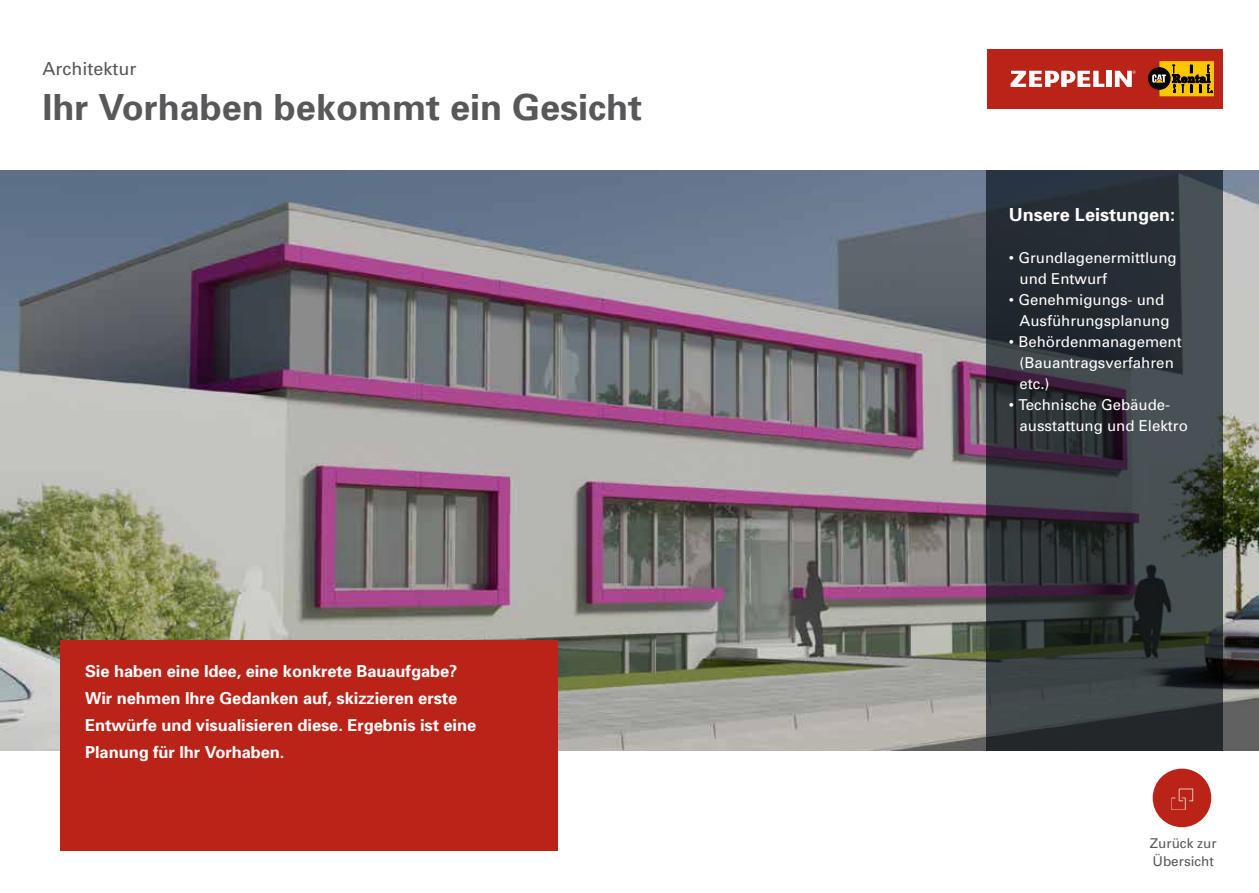
<style>
.page{position:relative;width:1259px;height:893px;background:#fff}
.page>*{position:absolute;margin:0;border:0;box-sizing:border-box;transform-origin:0 0}
.t1{font:700 36px "Univers";color:#58585a}
.t2{font:700 18px "Univers";color:#fff}
.t3{font:18px "Univers";color:#58585a}
.t4{font:700 16.5px/27px "Univers";letter-spacing:-.005em;color:#fff}
.t5{font:15px/21px "Univers";color:#fff}
.t6{font:13.5px/18px "Univers";color:#58585a}
</style>
<div class="page">
<div style="left:986px;top:49px;width:236px;height:60px;background:#ba2317"></div>
<svg style="left:1115px;top:71px;width:20px;height:16px"></svg>
<div style="left:1106px;top:71px;width:5px;height:16px;background:#fff"></div>
<svg style="left:1010px;top:71px;width:94px;height:16px"></svg>
<div style="left:1148px;top:68px;width:22px;height:21px;background:#000;border-radius:50%"></div>
<div style="left:1148px;top:68px;width:22px;height:21px;border:1px solid #000;border-radius:50%"></div>
<svg style="left:1152px;top:61px;width:62px;height:35px;background:#a57d08"></svg>
<img style="left:0;top:170px;width:1259px;height:580px">
<div style="left:61px;top:640px;width:497px;height:210px;background:#ba2317"></div>
<svg style="left:986px;top:170px;width:237px;height:581px;background:#31363b"></svg>
<img style="left:1152px;top:769px;width:59px;height:58px;border-radius:29px">
<p class="t3" style="left:43px;top:58px;width:95px">Architektur</p>
<h1 class="t1" style="left:43px;top:86px;width:601px">Ihr Vorhaben bekommt ein Gesicht</h1>
<p class="t4" style="left:85px;top:657px;width:393px">Sie haben eine Idee, eine konkrete Bauaufgabe?<br>Wir nehmen Ihre Gedanken auf, skizzieren erste Entwürfe und visualisieren diese. Ergebnis ist eine Planung für Ihr Vorhaben.</p>
<p class="t2" style="left:1009px;top:203px;width:168px">Unsere Leistungen:</p>
<p class="t5" style="left:1019px;top:247px;width:159px;text-indent:-11px">• Grundlagenermittlung und Entwurf</p>
<p class="t5" style="left:1019px;top:289px;width:151px;text-indent:-11px">• Genehmigungs- und<br>Ausführungsplanung</p>
<p class="t5" style="left:1019px;top:331px;width:164px;text-indent:-11px">• Behördenmanagement (Bauantragsverfahren etc.)</p>
<p class="t5" style="left:1019px;top:394px;width:170px;text-indent:-11px">• Technische Gebäude&shy;ausstattung und Elektro</p>
<p class="t6" style="left:1150px;top:834px;width:68px">Zurück zur<br>Übersicht</p>
</div>
